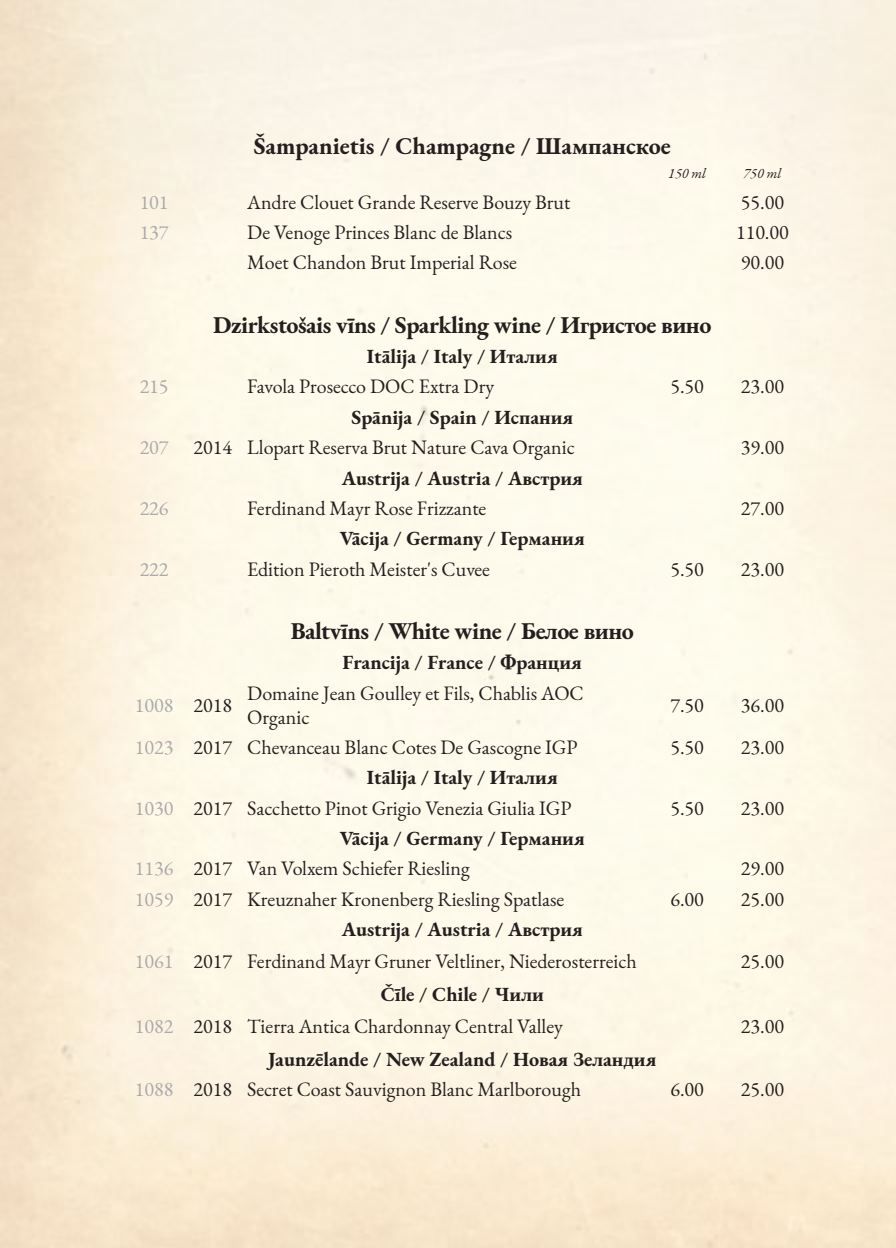
<style>
.page{position:relative;width:896px;height:1248px;background:#fff}
.page>*{position:absolute;margin:0;border:0;box-sizing:border-box;transform-origin:0 0}
.t1{font:700 24px "EB Garamond";letter-spacing:-.02em;color:#241f1f}
.t2{font:700 24px "EB Garamond";color:#241f1f}
.t3{font:20px/30.4px "EB Garamond";color:#241f1f}
.t4{font:700 20px "EB Garamond";color:#241f1f}
.t5{font:20px "EB Garamond";color:#aaaaac}
.t6{font:italic 14px "EB Garamond";color:#241f1f}
.s1{color:#241f1f}
.s2{color:#aaaaac}
.s3{font-weight:700}
</style>
<div class="page">
<p class="t2" style="left:254px;top:129px;width:419px">Šampanietis / Champagne / Шампанское</p>
<p class="t6" style="left:668px;top:164px;width:39px">150 ml</p>
<p class="t6" style="left:743px;top:164px;width:39px">750 ml</p>
<p class="t5" style="left:140px;top:189px;width:30px">101</p>
<p class="t3" style="left:247px;top:187px;width:325px">Andre Clouet Grande Reserve Bouzy Brut</p>
<p class="t3" style="left:741px;top:187px;width:45px">55.00</p>
<p class="t5" style="left:140px;top:219px;width:30px">137</p>
<p class="t3" style="left:247px;top:217px;width:267px">De Venoge Princes Blanc de Blancs</p>
<p class="t3" style="left:736px;top:217px;width:54px">110.00</p>
<p class="t3" style="left:247px;top:248px;width:271px">Moet Chandon Brut Imperial Rose</p>
<p class="t3" style="left:741px;top:248px;width:45px">90.00</p>
<p class="t1" style="left:213px;top:308px;width:500px">Dzirkstošais vīns / Sparkling wine / Игристое вино</p>
<p class="t4" style="left:367px;top:342px;width:192px">Itālija / Italy / Италия</p>
<p class="t5" style="left:140px;top:373px;width:30px">215</p>
<p class="t3" style="left:247px;top:371px;width:248px">Favola Prosecco DOC Extra Dry</p>
<p class="t3" style="left:670px;top:371px;width:35px">5.50</p>
<p class="t3" style="left:741px;top:371px;width:45px">23.00</p>
<p class="t4" style="left:351px;top:403px;width:223px">Spānija / Spain / Испания</p>
<p class="t5" style="left:140px;top:434px;width:30px">207</p>
<p class="t3" style="left:194px;top:432px;width:383px">2014 Llopart Reserva Brut Nature Cava Organic</p>
<p class="t3" style="left:741px;top:432px;width:45px">39.00</p>
<p class="t4" style="left:342px;top:464px;width:242px">Austrija / Austria / Австрия</p>
<p class="t5" style="left:140px;top:495px;width:30px">226</p>
<p class="t3" style="left:247px;top:493px;width:241px">Ferdinand Mayr Rose Frizzante</p>
<p class="t3" style="left:741px;top:493px;width:45px">27.00</p>
<p class="t4" style="left:340px;top:524px;width:246px">Vācija / Germany / Германия</p>
<p class="t5" style="left:140px;top:556px;width:30px">222</p>
<p class="t3" style="left:247px;top:553px;width:244px">Edition Pieroth Meister's Cuvee</p>
<p class="t3" style="left:670px;top:553px;width:35px">5.50</p>
<p class="t3" style="left:741px;top:553px;width:45px">23.00</p>
<p class="t5" style="left:135px;top:691px;width:99px">1008 <span class="s1">2018</span></p>
<p class="t1" style="left:291px;top:614px;width:345px">Baltvīns / White wine / Белое вино</p>
<p class="t4" style="left:343px;top:648px;width:241px">Francija / France / Франция</p>
<p class="t3" style="left:247px;top:681px;width:338px;line-height:24px">Domaine Jean Goulley et Fils, Chablis AOC<br>Organic</p>
<p class="t3" style="left:670px;top:689px;width:35px">7.50</p>
<p class="t3" style="left:741px;top:689px;width:45px">36.00</p>
<p class="t3" style="left:135px;top:732px;width:444px"><span class="s2">1023</span> 2017 Chevanceau Blanc Cotes De Gascogne IGP</p>
<p class="t3" style="left:670px;top:732px;width:35px">5.50</p>
<p class="t3" style="left:741px;top:732px;width:45px">23.00</p>
<p class="t3" style="left:135px;top:762px;width:438px;text-indent:232px"><span class="s3">Itālija / Italy / Италия<br></span><span class="s2">1030</span> 2017 Sacchetto Pinot Grigio Venezia Giulia IGP</p>
<p class="t3" style="left:670px;top:792px;width:35px">5.50</p>
<p class="t3" style="left:741px;top:792px;width:45px">23.00</p>
<p class="t3" style="left:135px;top:823px;width:451px;text-indent:205px"><span class="s3">Vācija / Germany / Германия<br></span><span class="s2">1136</span> 2017 Van Volxem Schiefer Riesling</p>
<p class="t3" style="left:741px;top:853px;width:45px">29.00</p>
<p class="t3" style="left:135px;top:883px;width:431px"><span class="s2">1059</span> 2017 Kreuznaher Kronenberg Riesling Spatlase</p>
<p class="t3" style="left:670px;top:883px;width:35px">6.00</p>
<p class="t3" style="left:741px;top:883px;width:45px">25.00</p>
<p class="t3" style="left:135px;top:913px;width:503px;line-height:32.4px;text-indent:207px"><span class="s3">Austrija / Austria / Австрия<br></span><span class="s2">1061</span> 2017 Ferdinand Mayr Gruner Veltliner, Niederosterreich</p>
<p class="t3" style="left:741px;top:946px;width:45px">25.00</p>
<p class="t3" style="left:135px;top:977px;width:429px;line-height:32.4px;text-indent:246px"><span class="s3">Čīle / Chile / Чили<br></span><span class="s2">1082</span> 2018 Tierra Antica Chardonnay Central Valley</p>
<p class="t3" style="left:135px;top:1043px;width:523px;text-indent:133px"><span class="s3">Jaunzēlande / New Zealand / Новая Зеландия<br></span><span class="s2">1088</span> 2018 Secret Coast Sauvignon Blanc Marlborough</p>
<p class="t3" style="left:741px;top:1011px;width:45px">23.00</p>
<p class="t3" style="left:670px;top:1074px;width:35px">6.00</p>
<p class="t3" style="left:741px;top:1074px;width:45px">25.00</p>
</div>
